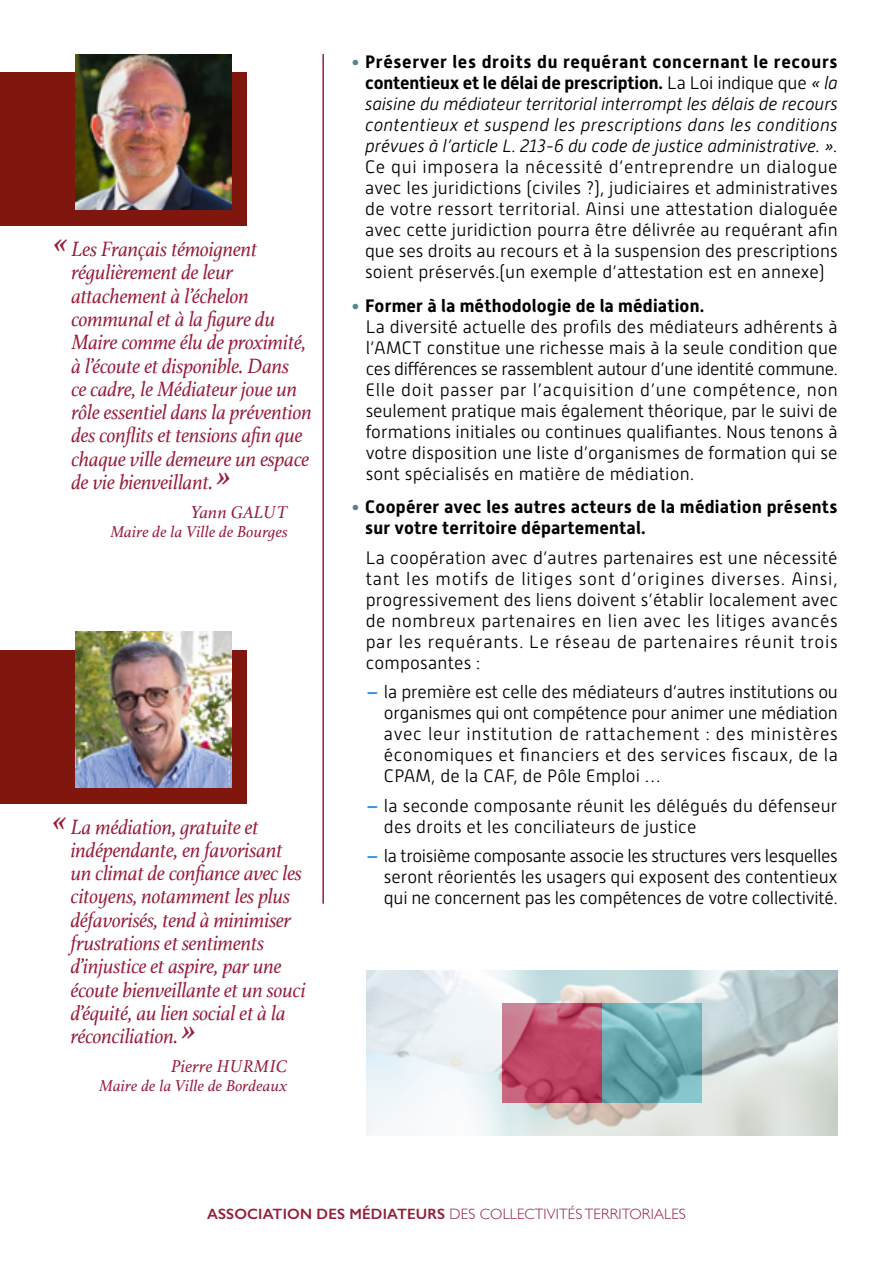
<style>
.page{position:relative;width:893px;height:1263px;background:#fff}
.page>*{position:absolute;margin:0;border:0;box-sizing:border-box;transform-origin:0 0}
.t1{font:italic 21.75px/23.2px "Athelas";letter-spacing:-.01em;color:#971d3c;scale:.95 1}
.t2{font:300 18px/21px "Alwyn New";letter-spacing:.01em;color:#000;text-align:justify}
.t3{font:italic 300 18px/21px "Alwyn New Rounded";letter-spacing:-.005em;color:#000;text-align:justify}
.t4{font:700 18px/21px "Alwyn New";letter-spacing:.035em;color:#000;text-align:right}
.t5{font:700 18px/21px "Alwyn New";letter-spacing:.015em;color:#000}
.t6{font:italic 18px "Athelas";letter-spacing:.01em;color:#971d3c}
.t7{font:italic 16.5px "Athelas";letter-spacing:.01em;color:#971d3c}
.t8{font:300 15px "Gill Sans";letter-spacing:.01em;color:#971d3c}
.s1{font-size:34.5px}
.s2{font-weight:300;color:#54858d}
.s3{font-weight:300}
.s4{font-family:"Alwyn New Rounded";font-weight:300;font-style:italic}
.s5{color:#54858d}
.s6{font-weight:700}
.s7{font-weight:700;color:#3b96df}
.s8{font-weight:600}
</style>
<div class="page">
<hr style="left:322px;top:54px;width:2px;height:850px;background:#971d3c">
<img style="left:366px;top:970px;width:472px;height:165px">
<div style="left:0;top:73px;width:247px;height:153px;background:#7f170e"></div>
<img style="left:76px;top:54px;width:155px;height:156px">
<div style="left:0;top:650px;width:247px;height:153px;background:#7f170e"></div>
<img style="left:76px;top:631px;width:155px;height:156px">
<p class="t1" style="left:71px;top:237px;width:255px;text-indent:-17px"><span class="s1">«</span> Les Français témoignent régulièrement de leur attachement à l’échelon communal et à la figure du<br>Maire comme élu de proximité, à l’écoute et disponible. Dans<br>ce cadre, le Médiateur joue un rôle essentiel dans la prévention des conflits et tensions afin que chaque ville demeure un espace de vie bienveillant. <span class="s1">»</span></p>
<p class="t6" style="left:191px;top:497px;width:98px">Yann GALUT</p>
<p class="t7" style="left:110px;top:518px;width:179px">Maire de la Ville de Bourges</p>
<p class="t1" style="left:71px;top:814px;width:249px;text-indent:-17px"><span class="s1">«</span> La médiation, gratuite et indépendante, en favorisant un climat de confiance avec les citoyens, notamment les plus défavorisés, tend à minimiser frustrations et sentiments d’injustice et aspire, par une écoute bienveillante et un souci d’équité, au lien social et à la réconciliation. <span class="s1">»</span></p>
<p class="t6" style="left:171px;top:1052px;width:117px">Pierre HURMIC</p>
<p class="t7" style="left:99px;top:1073px;width:190px">Maire de la Ville de Bordeaux</p>
<p class="t4" style="left:351px;top:51px;width:489px"><span class="s2">•</span> Préserver les droits du requérant concernant le recours contentieux et le délai de prescription. <span class="s3">La Loi indique que</span> <span class="s4">« la</span></p>
<p class="t3" style="left:365px;top:93px;width:474px">saisine du médiateur territorial interrompt les délais de recours contentieux et suspend les prescriptions dans les conditions prévues à l’article L. 213-6 du code de justice administrative. ».</p>
<p class="t2" style="left:365px;top:156px;width:474px">Ce qui imposera la nécessité d’entreprendre un dialogue avec les juridictions (civiles ?), judiciaires et administratives de votre ressort territorial. Ainsi une attestation dialoguée avec cette juridiction pourra être délivrée au requérant afin que ses droits au recours et à la suspension des prescriptions soient préservés.(un exemple d’attestation est en annexe)</p>
<p class="t2" style="left:366px;top:295px;width:474px;text-align:left;text-indent:-15px"><span class="s5">•</span> <span class="s6">Former à la méthodologie de la médiation.<br></span>La diversité actuelle des profils des médiateurs adhérents à l’AMCT constitue une richesse mais à la seule condition que ces différences se rassemblent autour d’une identité commune.<br>Elle doit passer par l’acquisition d’une compétence, non seulement pratique mais également théorique, par le suivi de formations initiales ou continues qualifiantes. Nous tenons à votre disposition une liste d’organismes de formation qui se sont spécialisés en matière de médiation.</p>
<p class="t5" style="left:365px;top:497px;width:474px;text-indent:-14px"><span class="s2">•</span> Coopérer avec les autres acteurs de la médiation présents sur votre territoire départemental.</p>
<p class="t2" style="left:366px;top:547px;width:474px">La coopération avec d’autres partenaires est une nécessité tant les motifs de litiges sont d’origines diverses. Ainsi, progressivement des liens doivent s’établir localement avec de nombreux partenaires en lien avec les litiges avancés par les requérants. Le réseau de partenaires réunit trois composantes :</p>
<p class="t2" style="left:384px;top:682px;width:455px;text-indent:-18px"><span class="s7">-</span> la première est celle des médiateurs d’autres institutions ou organismes qui ont compétence pour animer une médiation avec leur institution de rattachement : des ministères économiques et financiers et des services fiscaux, de la CPAM, de la CAF, de Pôle Emploi …</p>
<p class="t2" style="left:384px;top:795px;width:455px;text-indent:-18px"><span class="s7">-</span> la seconde composante réunit les délégués du défenseur des droits et les conciliateurs de justice</p>
<p class="t2" style="left:384px;top:846px;width:455px;text-indent:-18px"><span class="s7">-</span> la troisième composante associe les structures vers lesquelles seront réorientés les usagers qui exposent des contentieux qui ne concernent pas les compétences de votre collectivité.</p>
<p class="t8" style="left:207px;top:1202px;width:480px"><span class="s8">ASSOCIATION DES MÉDIATEURS</span> DES COLLECTIVITÉS TERRITORIALES</p>
</div>
